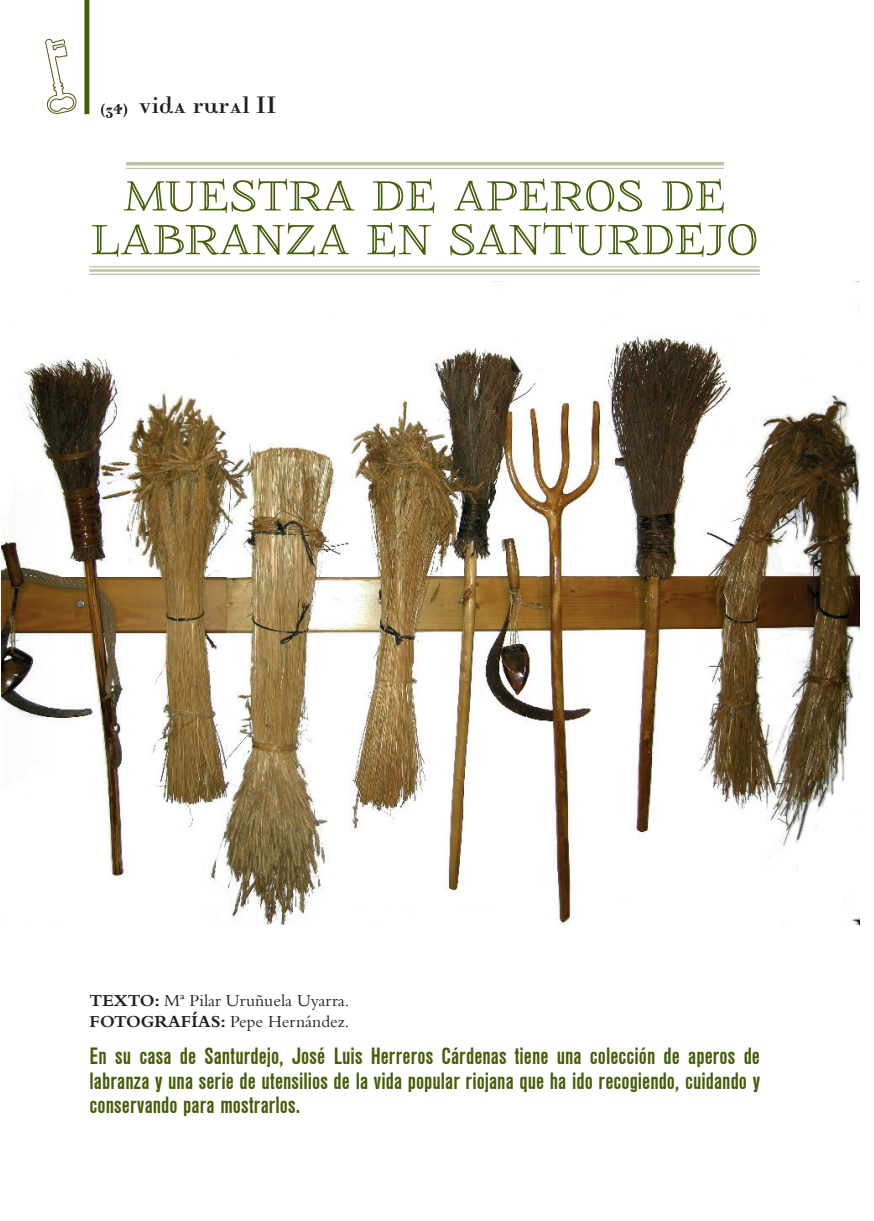
<style>
.page{position:relative;width:874px;height:1221px;background:#fff}
.page>*{position:absolute;margin:0;border:0;box-sizing:border-box;transform-origin:0 0}
.t1{font:63px "Foglihten No 01";color:#455e09}
.t2{font:700 condensed 24.5px/24.5px "Nimbus San D";color:#455e09;text-align:justify}
.t3{font:24.5px "Katrina";color:#231f20}
.t4{font:17.5px/21px "Bembo";color:#231f20}
.t5{font:15.75px "Katrina";color:#231f20}
.s1{font-weight:700}
</style>
<div class="page">
<img style="left:2px;top:336px;width:856px;height:588px">
<div style="left:84px;top:0;width:5px;height:114px;background:#455e09"></div>
<svg style="left:45px;top:39px;width:32px;height:75px"></svg>
<hr style="left:126px;top:162px;width:597px;height:3px;background:#bbc5a2">
<hr style="left:126px;top:168px;width:597px;height:1px;background:#bbc5a2">
<hr style="left:89px;top:266px;width:670px;height:1px;background:#bbc5a2">
<hr style="left:89px;top:269px;width:670px;height:3px;background:#bbc5a2">
<hr style="left:89px;top:274px;width:670px;height:1px;background:#bbc5a2">
<p class="t5" style="left:101px;top:100px;width:28px">(34)</p>
<p class="t3" style="left:139px;top:92px;width:139px">vida rural II</p>
<h1 class="t1" style="left:123px;top:162px;width:604px">Muestra de aperos de</h1>
<h1 class="t1" style="left:91px;top:206px;width:668px">labranza en Santurdejo</h1>
<p class="t4" style="left:90px;top:989px;width:261px"><span class="s1">TEXTO:</span> Mª Pilar Uruñuela Uyarra.<br><span class="s1">FOTOGRAFÍAS:</span> Pepe Hernández.</p>
<p class="t2" style="left:90px;top:1044px;width:671px">En su casa de Santurdejo, José Luis Herreros Cárdenas tiene una colección de aperos de labranza y una serie de utensilios de la vida popular riojana que ha ido recogiendo, cuidando y conservando para mostrarlos.</p>
</div>
